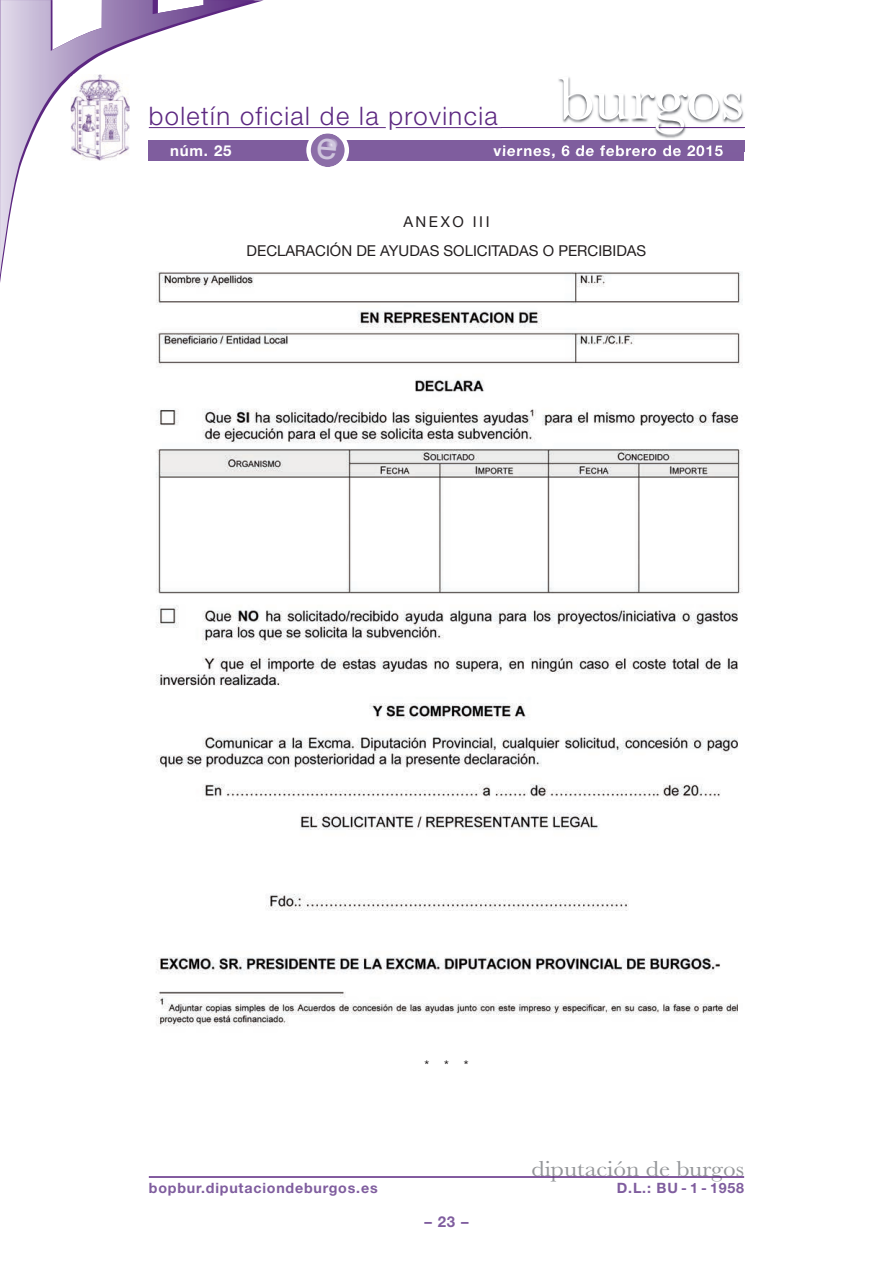
<style>
.page{position:relative;width:893px;height:1263px;background:#fff}
.page>*{position:absolute;margin:0;border:0;box-sizing:border-box;transform-origin:0 0}
.t1{font:63px "Baskerville";letter-spacing:-.01em;color:#fff;scale:1.12 1}
.t2{font:300 25.5px "Helvetica Neue";letter-spacing:.055em;color:#5c2781}
.t3{font:22.5px "Baskerville";color:#939598;scale:1.12 1}
.t4{font:15px/29.5px "Helvetica Neue";color:#231f20;text-align:center}
.t5{font:700 15px "Helvetica Neue";letter-spacing:.055em;color:#fff}
.t6{font:700 15px "Helvetica Neue";color:#7f5d9e}
.t7{font:700 14.25px "Helvetica Neue";letter-spacing:.055em;color:#7f5d9e}
.t8{font:13.5px "Helvetica Neue";color:#231f20}
</style>
<div class="page">
<hr style="left:396px;top:127px;width:348px;height:1px;background:#5c2781">
<hr style="left:149px;top:127px;width:237px;height:1px;background:#5c2781">
<svg style="left:0;top:0;width:255px;height:275px"></svg>
<div style="left:149px;top:140px;width:595px;height:20px;background:#7f5d9e"></div>
<hr style="left:149px;top:1176px;width:595px;height:2px;background:#5c2781">
<img style="left:558px;top:76px;width:187px;height:75px">
<img style="left:558px;top:127px;width:101px;height:1px">
<img style="left:558px;top:140px;width:186px;height:11px">
<img style="left:503px;top:145px;width:63px;height:6px">
<hr style="left:659px;top:127px;width:85px;height:1px;background:#5c2781">
<img style="left:71px;top:74px;width:59px;height:87px">
<img style="left:151px;top:272px;width:591px;height:754px">
<svg style="left:306px;top:133px;width:43px;height:34px"></svg>
<h2 class="t2" style="left:149px;top:100px;width:350px">boletín oficial de la provincia</h2>
<h1 class="t1" style="left:558px;top:60px;width:168px">burgos</h1>
<p class="t5" style="left:170px;top:141px;width:63px">núm. 25</p>
<p class="t5" style="left:494px;top:141px;width:231px">viernes, 6 de febrero de 2015</p>
<p class="t4" style="left:247px;top:207px;width:401px">ANEXO III<br>DECLARACIÓN DE AYUDAS SOLICITADAS O PERCIBIDAS</p>
<p class="t8" style="left:424px;top:1057px;width:46px">* * *</p>
<h3 class="t3" style="left:531px;top:1155px;width:191px">diputación de burgos</h3>
<p class="t7" style="left:149px;top:1179px;width:230px">bopbur.diputaciondeburgos.es</p>
<p class="t7" style="left:617px;top:1179px;width:129px">D.L.: BU - 1 - 1958</p>
<p class="t6" style="left:424px;top:1212px;width:46px">–23–</p>
</div>
